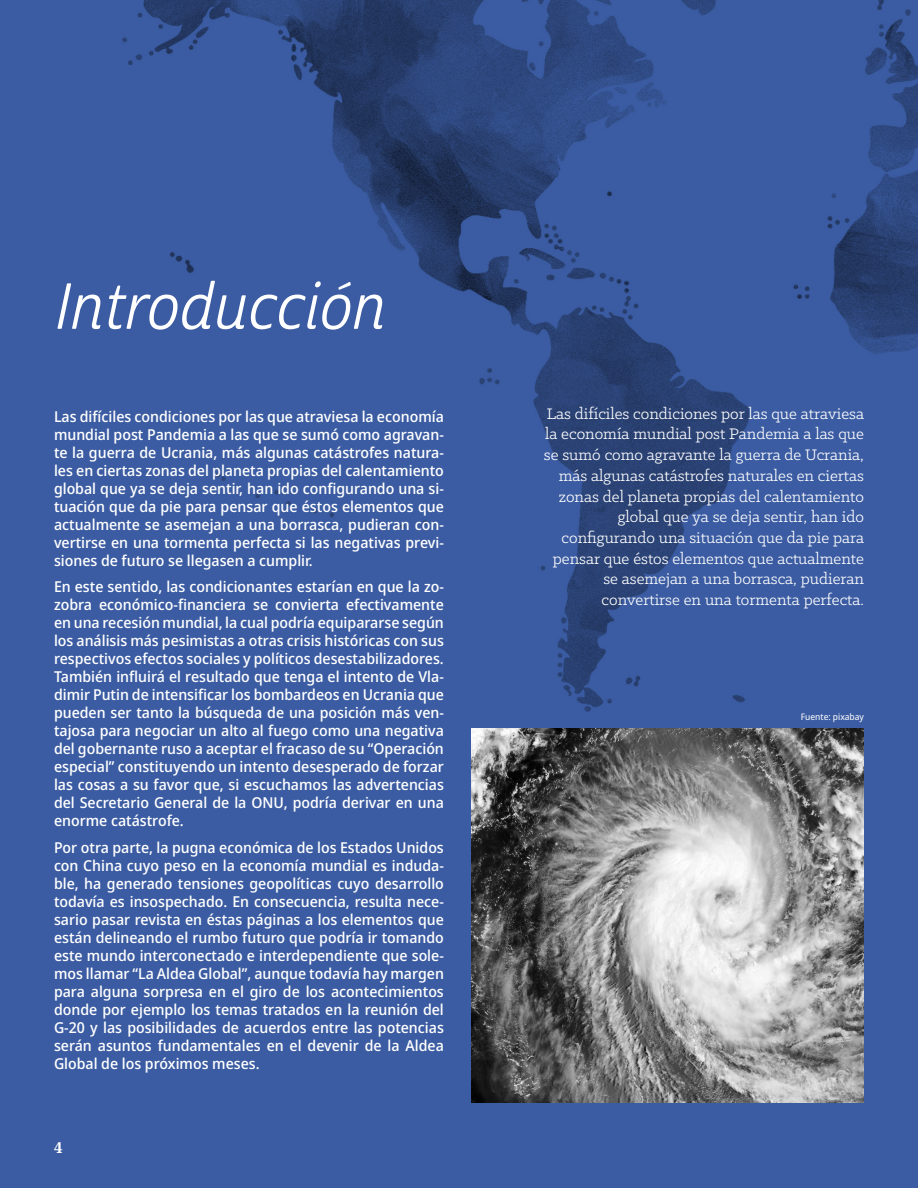
<style>
.page{position:relative;width:918px;height:1188px;background:#3b5ca2}
.page>*{position:absolute;margin:0;border:0;box-sizing:border-box;transform-origin:0 0}
.t1{font:63px "Cabrito Sans Con Reg It";color:#fff}
.t2{font:17.25px/20.7px "Klinic Slab";color:#fff;text-align:right}
.t3{font:500 15px/18px "Noto Sans Display";color:#fff;text-align:justify}
.t4{font:700 15px "Noto Serif";color:#fff}
.t5{font:9px "Noto Sans Display";color:#fff}
</style>
<div class="page">
<img style="left:122px;top:0;width:796px;height:712px">
<img style="left:472px;top:729px;width:392px;height:374px">
<h1 class="t1" style="left:54px;top:269px;width:332px">Introducción</h1>
<p class="t3" style="left:54px;top:408px;width:391px">Las difíciles condiciones por las que atraviesa la economía mundial post Pandemia a las que se sumó como agravan&shy;te la guerra de Ucrania, más algunas catástrofes natura&shy;les en ciertas zonas del planeta propias del calentamiento global que ya se deja sentir, han ido configurando una si&shy;tuación que da pie para pensar que éstos elementos que actualmente se asemejan a una borrasca, pudieran con&shy;vertirse en una tormenta perfecta si las negativas previ&shy;siones de futuro se llegasen a cumplir.</p>
<p class="t3" style="left:54px;top:578px;width:391px">En este sentido, las condicionantes estarían en que la zo&shy;zobra económico-financiera se convierta efectivamente en una recesión mundial, la cual podría equipararse según los análisis más pesimistas a otras crisis históricas con sus respectivos efectos sociales y políticos desestabilizadores.<br>También influirá el resultado que tenga el intento de Vla&shy;dimir Putin de intensificar los bombardeos en Ucrania que pueden ser tanto la búsqueda de una posición más ven&shy;tajosa para negociar un alto al fuego como una negativa del gobernante ruso a aceptar el fracaso de su “Operación especial” constituyendo un intento desesperado de forzar las cosas a su favor que, si escuchamos las advertencias del Secretario General de la ONU, podría derivar en una enorme catástrofe.</p>
<p class="t3" style="left:54px;top:839px;width:391px">Por otra parte, la pugna económica de los Estados Unidos con China cuyo peso en la economía mundial es induda&shy;ble, ha generado tensiones geopolíticas cuyo desarrollo todavía es insospechado. En consecuencia, resulta nece&shy;sario pasar revista en éstas páginas a los elementos que están delineando el rumbo futuro que podría ir tomando este mundo interconectado e interdependiente que sole&shy;mos llamar “La Aldea Global”, aunque todavía hay margen para alguna sorpresa en el giro de los acontecimientos donde por ejemplo los temas tratados en la reunión del G-20 y las posibilidades de acuerdos entre las potencias serán asuntos fundamentales en el devenir de la Aldea Global de los próximos meses.</p>
<p class="t4" style="left:54px;top:1137px;width:10px">4</p>
<p class="t2" style="left:544px;top:403px;width:322px">Las difíciles condiciones por las que atraviesa la economía mundial post Pandemia a las que se sumó como agravante la guerra de Ucrania, más algunas catástrofes naturales en ciertas zonas del planeta propias del calentamiento global que ya se deja sentir, han ido configurando una situación que da pie para pensar que éstos elementos que actualmente se asemejan a una borrasca, pudieran convertirse en una tormenta perfecta.</p>
<p class="t5" style="left:801px;top:710px;width:65px">Fuente: pixabay</p>
</div>
